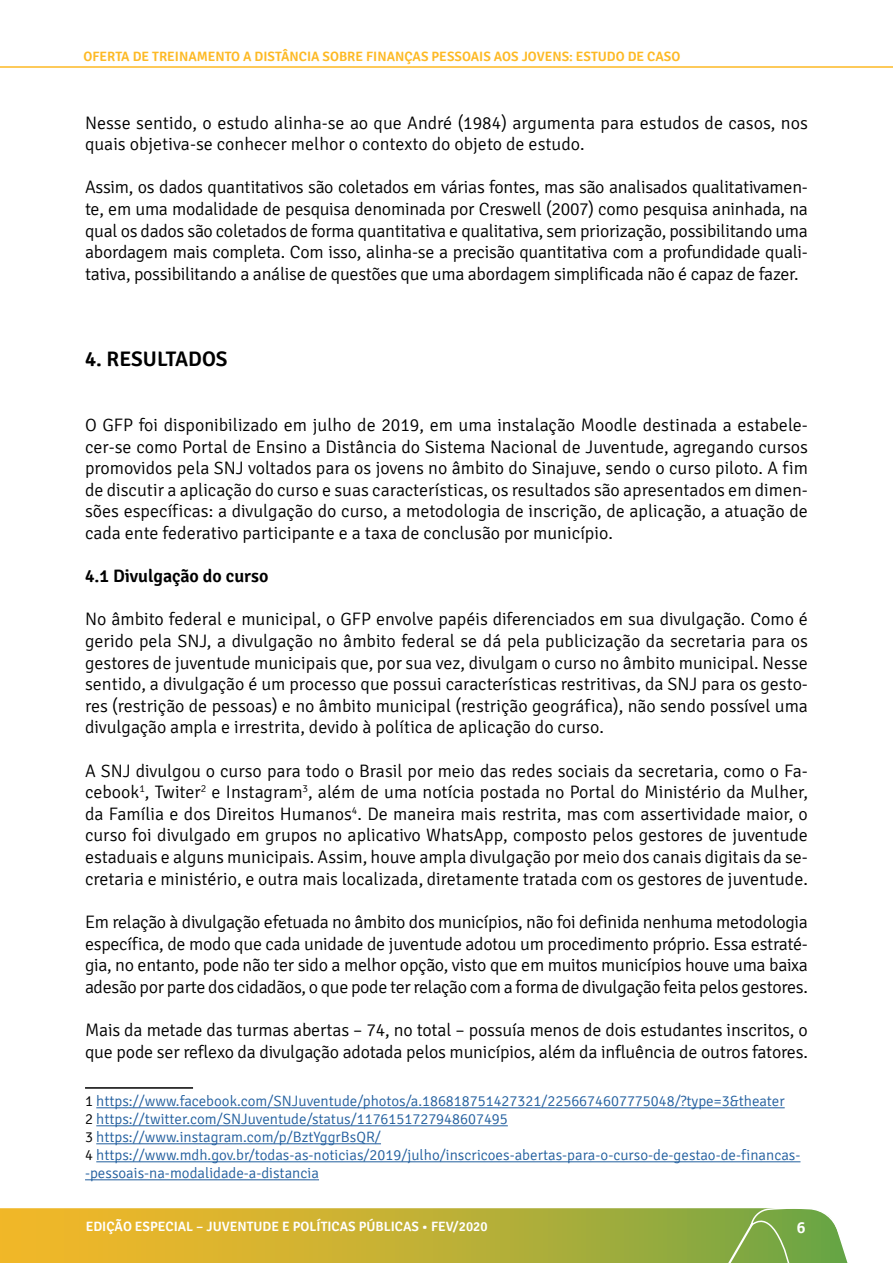
<style>
.page{position:relative;width:893px;height:1263px;background:#fff}
.page>*{position:absolute;margin:0;border:0;box-sizing:border-box;transform-origin:0 0}
.subtitulo{font:600 21px "Signika";color:#000}
.texto{font:300 18px/21.6px "Signika";letter-spacing:-.01em;color:#000;text-align:justify}
.texto-2{font:600 18px "Signika";color:#000}
.t1{font:600 16.5px "Signika";color:#fff}
.rodape{font:300 15px/18px "Signika";color:#215e9e}
.t2{font:600 13.5px "Signika";color:#fdb924}
.t3{font:600 13.5px "Signika";color:#fff}
.s1{color:#000}
</style>
<div class="page">
<svg style="left:0;top:1208px;width:658px;height:55px;background:#cbb233"></svg>
<hr style="left:0;top:66px;width:893px;height:2px;background:#fdca5a">
<svg style="left:658px;top:1208px;width:190px;height:55px;background:#89af51"></svg>
<hr style="left:85px;top:1087px;width:108px;height:2px;background:#000">
<hr style="left:96px;top:1107px;width:689px;height:1px;background:#215e9e">
<hr style="left:96px;top:1125px;width:412px;height:1px;background:#215e9e">
<hr style="left:96px;top:1143px;width:285px;height:1px;background:#215e9e">
<hr style="left:96px;top:1161px;width:704px;height:1px;background:#215e9e">
<hr style="left:85px;top:1179px;width:234px;height:1px;background:#215e9e">
<p class="t2" style="left:84px;top:48px;width:598px">OFERTA DE TREINAMENTO A DISTÂNCIA SOBRE FINANÇAS PESSOAIS AOS JOVENS: ESTUDO DE CASO</p>
<p class="texto" style="left:85px;top:112px;width:724px">Nesse sentido, o estudo alinha-se ao que André (1984) argumenta para estudos de casos, nos quais objetiva-se conhecer melhor o contexto do objeto de estudo.</p>
<p class="texto" style="left:85px;top:177px;width:724px">Assim, os dados quantitativos são coletados em várias fontes, mas são analisados qualitativamen&shy;te, em uma modalidade de pesquisa denominada por Creswell (2007) como pesquisa aninhada, na qual os dados são coletados de forma quantitativa e qualitativa, sem priorização, possibilitando uma abordagem mais completa. Com isso, alinha-se a precisão quantitativa com a profundidade quali&shy;tativa, possibilitando a análise de questões que uma abordagem simplificada não é capaz de fazer.</p>
<p class="subtitulo" style="left:85px;top:347px;width:144px">4. RESULTADOS</p>
<p class="texto" style="left:85px;top:414px;width:724px">O GFP foi disponibilizado em julho de 2019, em uma instalação Moodle destinada a estabele&shy;cer-se como Portal de Ensino a Distância do Sistema Nacional de Juventude, agregando cursos promovidos pela SNJ voltados para os jovens no âmbito do Sinajuve, sendo o curso piloto. A fim de discutir a aplicação do curso e suas características, os resultados são apresentados em dimen&shy;sões específicas: a divulgação do curso, a metodologia de inscrição, de aplicação, a atuação de cada ente federativo participante e a taxa de conclusão por município.</p>
<p class="texto-2" style="left:85px;top:566px;width:185px">4.1 Divulgação do curso</p>
<p class="texto" style="left:85px;top:609px;width:724px">No âmbito federal e municipal, o GFP envolve papéis diferenciados em sua divulgação. Como é gerido pela SNJ, a divulgação no âmbito federal se dá pela publicização da secretaria para os gestores de juventude municipais que, por sua vez, divulgam o curso no âmbito municipal. Nesse sentido, a divulgação é um processo que possui características restritivas, da SNJ para os gesto&shy;res (restrição de pessoas) e no âmbito municipal (restrição geográfica), não sendo possível uma divulgação ampla e irrestrita, devido à política de aplicação do curso.</p>
<p class="texto" style="left:85px;top:760px;width:724px">A SNJ divulgou o curso para todo o Brasil por meio das redes sociais da secretaria, como o Fa&shy;cebook<sup>1</sup>, Twiter<sup>2</sup> e Instagram<sup>3</sup>, além de uma notícia postada no Portal do Ministério da Mulher, da Família e dos Direitos Humanos<sup>4</sup>. De maneira mais restrita, mas com assertividade maior, o curso foi divulgado em grupos no aplicativo WhatsApp, composto pelos gestores de juventude estaduais e alguns municipais. Assim, houve ampla divulgação por meio dos canais digitais da se&shy;cretaria e ministério, e outra mais localizada, diretamente tratada com os gestores de juventude.</p>
<p class="texto" style="left:85px;top:911px;width:724px">Em relação à divulgação efetuada no âmbito dos municípios, não foi definida nenhuma metodologia específica, de modo que cada unidade de juventude adotou um procedimento próprio. Essa estraté&shy;gia, no entanto, pode não ter sido a melhor opção, visto que em muitos municípios houve uma baixa adesão por parte dos cidadãos, o que pode ter relação com a forma de divulgação feita pelos gestores.</p>
<p class="texto" style="left:85px;top:1019px;width:724px">Mais da metade das turmas abertas – 74, no total – possuía menos de dois estudantes inscritos, o que pode ser reflexo da divulgação adotada pelos municípios, além da influência de outros fatores.</p>
<p class="rodape" style="left:85px;top:1092px;width:701px"><span class="s1">1</span> https://www.facebook.com/SNJuventude/photos/a.186818751427321/2256674607775048/?type=3&amp;theater</p>
<p class="rodape" style="left:85px;top:1110px;width:424px"><span class="s1">2</span> https://twitter.com/SNJuventude/status/1176151727948607495</p>
<p class="rodape" style="left:85px;top:1128px;width:297px"><span class="s1">3</span> https://www.instagram.com/p/BztYggrBsQR/</p>
<p class="rodape" style="left:85px;top:1146px;width:717px"><span class="s1">4</span> https://www.mdh.gov.br/todas-as-noticias/2019/julho/inscricoes-abertas-para-o-curso-de-gestao-de-financas--pessoais-na-modalidade-a-distancia</p>
<p class="t3" style="left:86px;top:1218px;width:403px">EDIÇÃO ESPECIAL – JUVENTUDE E POLÍTICAS PÚBLICAS • FEV/2020</p>
<p class="t1" style="left:797px;top:1218px;width:10px">6</p>
</div>
